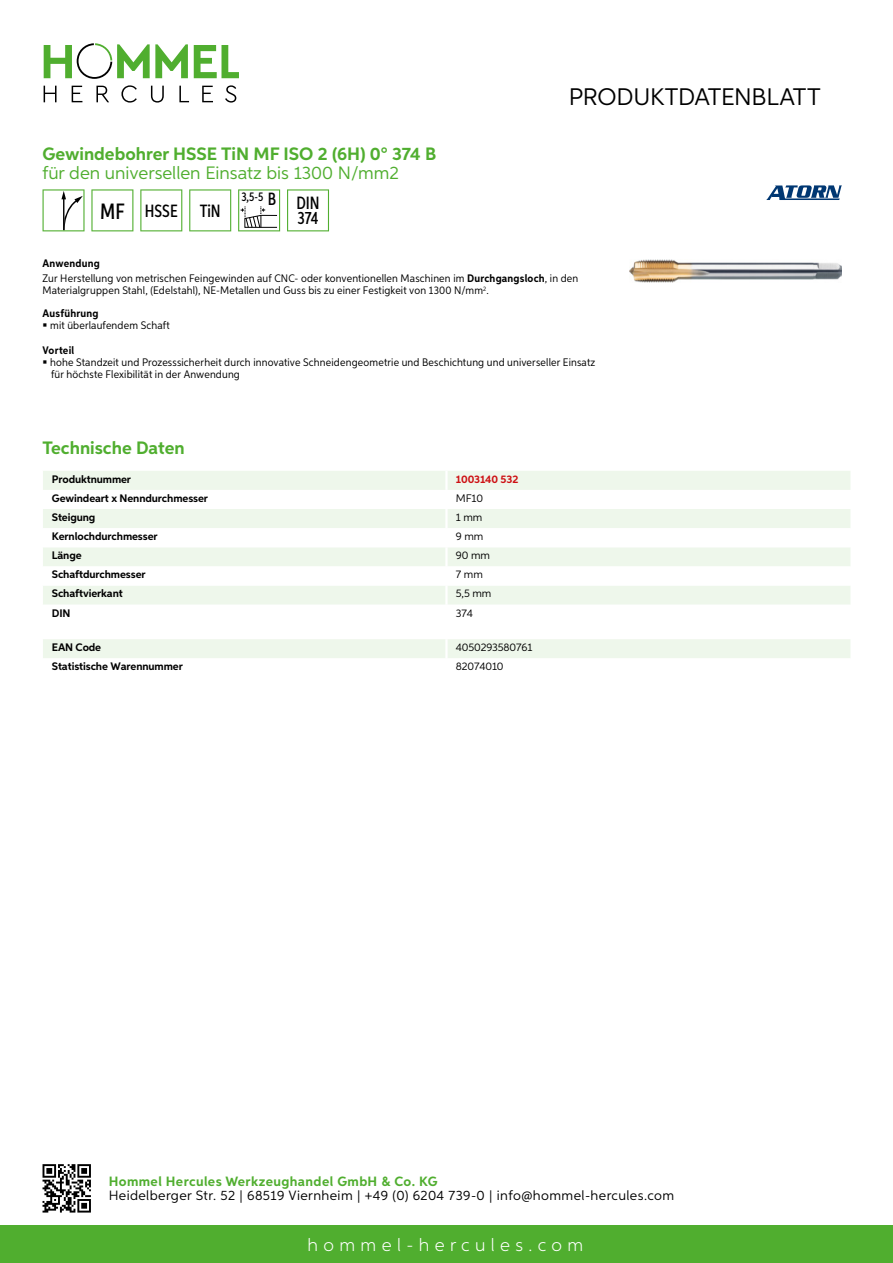
<style>
.page{position:relative;width:893px;height:1263px;background:#fff}
.page>*{position:absolute;margin:0;border:0;box-sizing:border-box;transform-origin:0 0}
.t1{font:24px "Aspira";letter-spacing:-.01em;color:#000}
.t2{font:700 18px "Aspira";color:#50ae2f}
.t3{font:18px "Aspira";color:#50ae2f}
.t4{font:300 18px "Aspira";letter-spacing:.3em;color:#fff}
.t5{font:500 17.85px "Aspira XX Nar";color:#000}
.t6{font:13.5px "Aspira";letter-spacing:.03em;color:#000}
.t7{font:700 13.5px "Aspira";letter-spacing:.03em;color:#50ae2f}
.t8{font:500 12.6px "Aspira XX Nar";color:#000}
.t9{font:10.95px/15.1px "Aspira Nar";letter-spacing:.015em;color:#000}
.t10{font:700 10.95px "Aspira";letter-spacing:-.01em;color:#000}
.t11{font:10.95px "Aspira";letter-spacing:-.01em;color:#000}
.t12{font:700 10.95px "Aspira";letter-spacing:-.01em;color:#cd1013}
.t13{font:700 10.95px "Aspira Nar";letter-spacing:.015em;color:#000}
.s1{font-size:22.2px}
.s2{font-size:17.85px}
.s3{font-weight:700}
</style>
<div class="page">
<div style="left:0;top:1226px;width:893px;height:37px;background:#50ae2f"></div>
<svg style="left:43px;top:1164px;width:48px;height:48px"></svg>
<svg style="left:194px;top:45px;width:45px;height:33px"></svg>
<svg style="left:44px;top:43px;width:144px;height:36px"></svg>
<svg style="left:44px;top:86px;width:13px;height:16px"></svg>
<svg style="left:72px;top:86px;width:10px;height:16px"></svg>
<svg style="left:96px;top:86px;width:13px;height:16px"></svg>
<svg style="left:121px;top:85px;width:16px;height:18px"></svg>
<svg style="left:151px;top:86px;width:13px;height:17px"></svg>
<svg style="left:179px;top:86px;width:10px;height:16px"></svg>
<svg style="left:202px;top:86px;width:11px;height:16px"></svg>
<svg style="left:225px;top:85px;width:11px;height:18px"></svg>
<div style="left:43px;top:471px;width:807px;height:19px;background:#eef7eb"></div>
<svg style="left:43px;top:509px;width:807px;height:96px;fill:#eef7eb"></svg>
<hr style="left:445px;top:471px;width:3px;height:19px;background:#fff">
<hr style="left:445px;top:509px;width:3px;height:19px;background:#fff">
<hr style="left:445px;top:528px;width:3px;height:19px;background:#fff">
<hr style="left:445px;top:547px;width:3px;height:19px;background:#fff">
<hr style="left:445px;top:566px;width:3px;height:20px;background:#fff">
<hr style="left:445px;top:586px;width:3px;height:19px;background:#fff">
<div style="left:43px;top:639px;width:807px;height:19px;background:#eef7eb"></div>
<svg style="left:43px;top:189px;width:42px;height:42px"></svg>
<svg style="left:91px;top:189px;width:42px;height:42px"></svg>
<svg style="left:140px;top:189px;width:42px;height:42px"></svg>
<svg style="left:189px;top:189px;width:42px;height:42px"></svg>
<svg style="left:238px;top:189px;width:42px;height:42px"></svg>
<svg style="left:287px;top:189px;width:42px;height:42px"></svg>
<img style="left:629px;top:259px;width:213px;height:23px">
<svg style="left:766px;top:185px;width:76px;height:15px"></svg>
<h2 class="t2" style="left:43px;top:142px;width:395px">Gewindebohrer HSSE TiN MF ISO 2 (6H) 0° 374 B</h2>
<h2 class="t3" style="left:43px;top:162px;width:358px">für den universellen Einsatz bis 1300 N/mm2</h2>
<h3 class="t5" style="left:100px;top:200px;width:122px"><span class="s1">MF</span> HSSE TiN</h3>
<p class="t8" style="left:241px;top:189px;width:80px">3,5-5 <span class="s2">B DIN</span></p>
<h3 class="t5" style="left:297px;top:207px;width:23px">374</h3>
<h1 class="t1" style="left:569px;top:82px;width:253px">Produktdatenblatt</h1>
<p class="t9" style="left:43px;top:256px;width:537px"><span class="s3">Anwendung<br></span>Zur Herstellung von metrischen Feingewinden auf CNC- oder konventionellen Maschinen im <span class="s3">Durchgangsloch</span>, in den</p>
<p class="t9" style="left:43px;top:279px;width:448px;line-height:22.2px">Materialgruppen Stahl, (Edelstahl), NE-Metallen und Guss bis zu einer Festigkeit von 1300 N/mm<sup>2</sup>.<br><span class="s3">Ausführung</span></p>
<p class="t9" style="left:50px;top:318px;width:121px">mit überlaufendem Schaft</p>
<p class="t13" style="left:43px;top:343px;width:33px">Vorteil</p>
<p class="t9" style="left:50px;top:357px;width:547px;line-height:12px">hohe Standzeit und Prozesssicherheit durch innovative Schneidengeometrie und Beschichtung und universeller Einsatz für höchste Flexibilität in der Anwendung</p>
<h2 class="t2" style="left:43px;top:437px;width:144px">Technische Daten</h2>
<p class="t10" style="left:52px;top:472px;width:81px">Produktnummer</p>
<p class="t12" style="left:456px;top:472px;width:64px">1003140 532</p>
<p class="t10" style="left:52px;top:491px;width:158px">Gewindeart x Nenndurchmesser</p>
<p class="t11" style="left:456px;top:491px;width:29px">MF10</p>
<p class="t10" style="left:52px;top:510px;width:45px">Steigung</p>
<p class="t11" style="left:456px;top:510px;width:28px">1 mm</p>
<p class="t10" style="left:52px;top:530px;width:107px">Kernlochdurchmesser</p>
<p class="t11" style="left:456px;top:530px;width:29px">9 mm</p>
<p class="t10" style="left:52px;top:549px;width:31px">Länge</p>
<p class="t11" style="left:456px;top:549px;width:36px">90 mm</p>
<p class="t10" style="left:52px;top:568px;width:95px">Schaftdurchmesser</p>
<p class="t11" style="left:456px;top:568px;width:29px">7 mm</p>
<p class="t10" style="left:52px;top:587px;width:72px">Schaftvierkant</p>
<p class="t11" style="left:456px;top:587px;width:37px">5,5 mm</p>
<p class="t10" style="left:52px;top:606px;width:20px">DIN</p>
<p class="t11" style="left:456px;top:606px;width:19px">374</p>
<p class="t10" style="left:52px;top:641px;width:51px">EAN Code</p>
<p class="t11" style="left:456px;top:641px;width:78px">4050293580761</p>
<p class="t10" style="left:52px;top:660px;width:132px">Statistische Warennummer</p>
<p class="t11" style="left:456px;top:660px;width:49px">82074010</p>
<p class="t7" style="left:109px;top:1172px;width:330px">Hommel Hercules Werkzeughandel GmbH &amp; Co. KG</p>
<p class="t6" style="left:109px;top:1187px;width:567px">Heidelberger Str. 52 | 68519 Viernheim | +49 (0) 6204 739-0 | info@hommel-hercules.com</p>
<h2 class="t4" style="left:307px;top:1234px;width:277px">hommel-hercules.com</h2>
</div>
